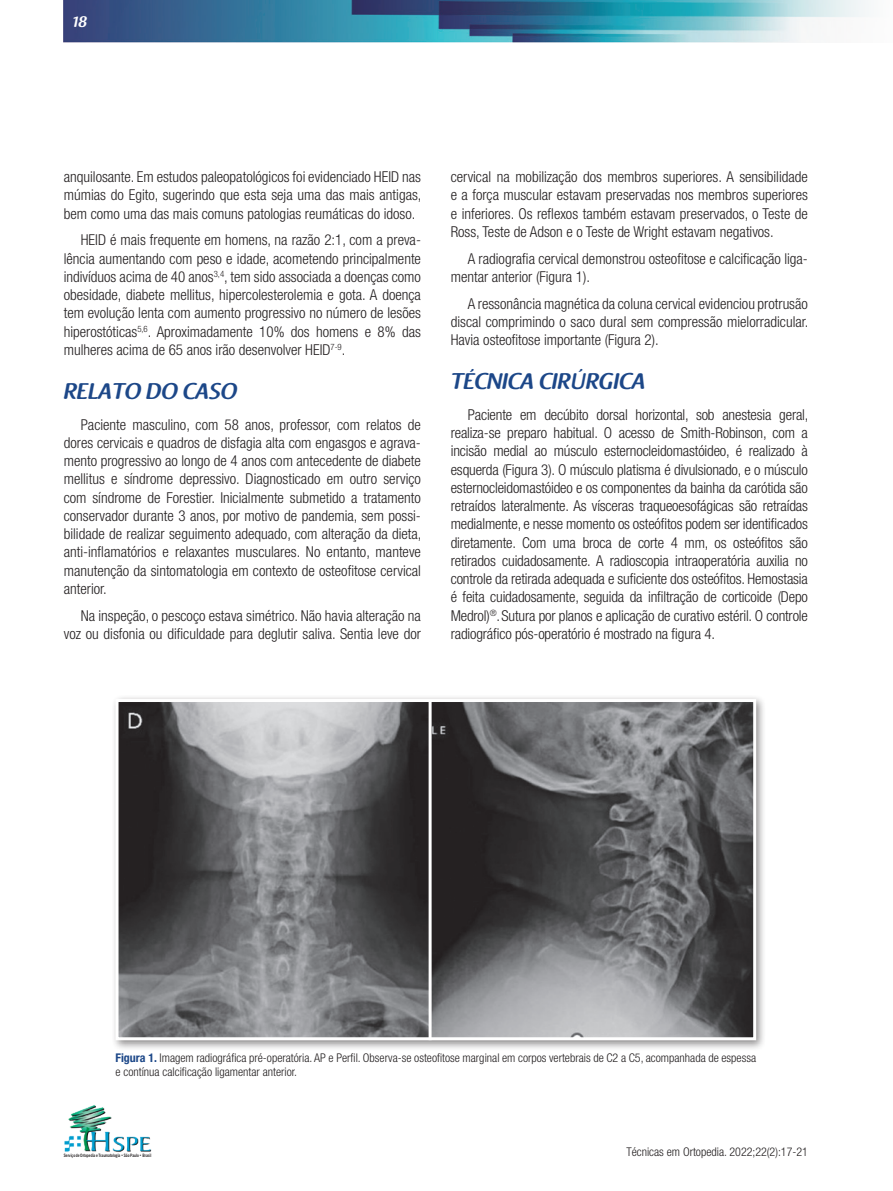
<style>
.page{position:relative;width:893px;height:1191px;background:#fff}
.page>*{position:absolute;margin:0;border:0;box-sizing:border-box;transform-origin:0 0}
.t1{font:600 22.5px "Raspoutine";color:#1c4788}
.t2{font:300 condensed 15px/18.3px "Helvetica Neue";color:#231f20;text-align:justify}
.t3{font:600 15px "Raspoutine";color:#fff}
.t4{font:300 condensed 12px/14px "Helvetica Neue";color:#231f20}
.t5{font:700 4.5px "News Gothic BT";color:#231f20;scale:.8 1}
.s1{font-weight:700;color:#1c4788}
</style>
<div class="page">
<img style="left:64px;top:0;width:805px;height:43px">
<img style="left:64px;top:1105px;width:87px;height:47px">
<div style="left:111px;top:694px;width:656px;height:357px;background:#231f20;opacity:.5"></div>
<img style="left:120px;top:703px;width:632px;height:333px">
<div style="left:116px;top:699px;width:640px;height:341px;border:3px solid #fff"></div>
<hr style="left:429px;top:699px;width:3px;height:341px;background:#fff">
<p class="t3" style="left:72px;top:14px;width:16px">18</p>
<p class="t2" style="left:64px;top:167px;width:359px">anquilosante. Em estudos paleopatológicos foi evidenciado HEID nas múmias do Egito, sugerindo que esta seja uma das mais antigas, bem como uma das mais comuns patologias reumáticas do idoso.</p>
<p class="t2" style="left:64px;top:231px;width:359px;text-indent:17px">HEID é mais frequente em homens, na razão 2:1, com a preva&shy;lência aumentando com peso e idade, acometendo principalmente indivíduos acima de 40 anos<sup>3,4</sup>, tem sido associada a doenças como obesidade, diabete mellitus, hipercolesterolemia e gota. A doença tem evolução lenta com aumento progressivo no número de lesões hiperostóticas<sup>5,6</sup>. Aproximadamente 10% dos homens e 8% das mulheres acima de 65 anos irão desenvolver HEID<sup>7-9</sup>.</p>
<h1 class="t1" style="left:64px;top:378px;width:175px">RELATO DO CASO</h1>
<p class="t2" style="left:64px;top:415px;width:359px;text-indent:17px">Paciente masculino, com 58 anos, professor, com relatos de dores cervicais e quadros de disfagia alta com engasgos e agrava&shy;mento progressivo ao longo de 4 anos com antecedente de diabete mellitus e síndrome depressivo. Diagnosticado em outro serviço com síndrome de Forestier. Inicialmente submetido a tratamento conservador durante 3 anos, por motivo de pandemia, sem possi&shy;bilidade de realizar seguimento adequado, com alteração da dieta, anti-inflamatórios e relaxantes musculares. No entanto, manteve manutenção da sintomatologia em contexto de osteofitose cervical anterior.</p>
<p class="t2" style="left:64px;top:606px;width:359px;text-align:right">Na inspeção, o pescoço estava simétrico. Não havia alteração na voz ou disfonia ou dificuldade para deglutir saliva. Sentia leve dor</p>
<p class="t2" style="left:451px;top:167px;width:359px">cervical na mobilização dos membros superiores. A sensibilidade e a força muscular estavam preservadas nos membros superiores e inferiores. Os reflexos também estavam preservados, o Teste de Ross, Teste de Adson e o Teste de Wright estavam negativos.</p>
<p class="t2" style="left:451px;top:249px;width:359px;text-indent:17px">A radiografia cervical demonstrou osteofitose e calcificação liga&shy;mentar anterior (Figura 1).</p>
<p class="t2" style="left:451px;top:294px;width:359px;text-indent:17px">A ressonância magnética da coluna cervical evidenciou protrusão discal comprimindo o saco dural sem compressão mielorradicular.<br>Havia osteofitose importante (Figura 2).</p>
<h1 class="t1" style="left:451px;top:368px;width:196px">TÉCNICA CIRÚRGICA</h1>
<p class="t2" style="left:451px;top:405px;width:359px;text-indent:17px">Paciente em decúbito dorsal horizontal, sob anestesia geral, realiza-se preparo habitual. O acesso de Smith-Robinson, com a incisão medial ao músculo esternocleidomastóideo, é realizado à esquerda (Figura 3). O músculo platisma é divulsionado, e o músculo esternocleidomastóideo e os componentes da bainha da carótida são retraídos lateralmente. As vísceras traqueoesofágicas são retraídas medialmente, e nesse momento os osteófitos podem ser identificados diretamente. Com uma broca de corte 4 mm, os osteófitos são retirados cuidadosamente. A radioscopia intraoperatória auxilia no controle da retirada adequada e suficiente dos osteófitos. Hemostasia é feita cuidadosamente, seguida da infiltração de corticoide (Depo Medrol)<sup>®</sup>.Sutura por planos e aplicação de curativo estéril. O controle radiográfico pós-operatório é mostrado na figura 4.</p>
<p class="t4" style="left:116px;top:1050px;width:642px"><span class="s1">Figura 1.</span> Imagem radiográfica pré-operatória. AP e Perfil. Observa-se osteofitose marginal em corpos vertebrais de C2 a C5, acompanhada de espessa e contínua calcificação ligamentar anterior.</p>
<p class="t5" style="left:64px;top:1152px;width:111px">Serviço de Ortopedia e Traumatologia • São Paulo • Brasil</p>
<p class="t4" style="left:626px;top:1145px;width:183px">Técnicas em Ortopedia. 2022;22(2):17-21</p>
</div>
